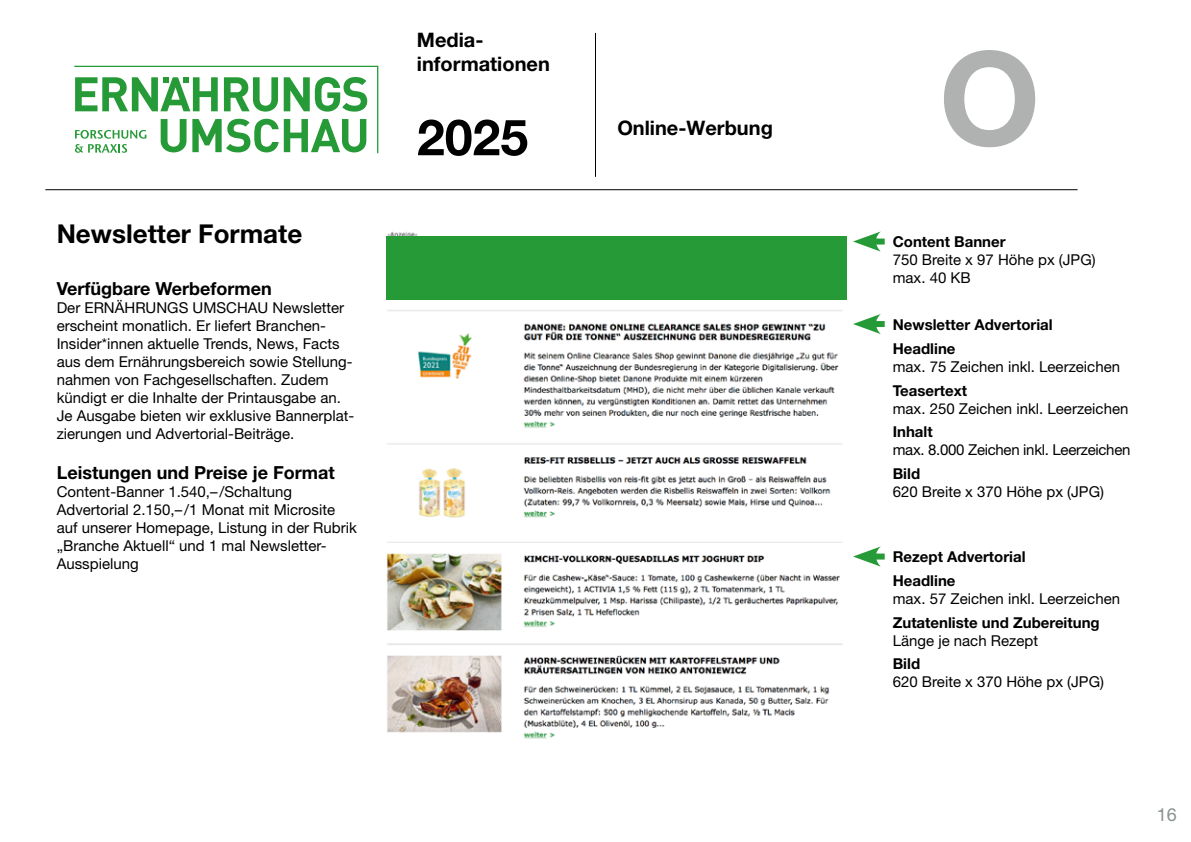
<style>
.page{position:relative;width:1191px;height:842px;background:#fff}
.page>*{position:absolute;margin:0;border:0;box-sizing:border-box;transform-origin:0 0}
.t1{font:700 130px "Helvetica Neue LT Std";color:#b0b2b2}
.t2{font:700 50px "Helvetica Neue LT Std";color:#000}
.t3{font:700 26px "Helvetica Neue LT Std";color:#000}
.t4{font:700 20px/24px "Helvetica Neue LT Std";color:#000}
.t5{font:700 18px "Helvetica Neue LT Std";color:#000}
.t6{font:18px "Helvetica Neue LT Std";color:#8a9191}
.t7{font:15px/18px "Helvetica Neue LT Std";color:#000}
.t8{font:700 15px/23.6px "Helvetica Neue LT Std";color:#000}
.t9{font:15px "Helvetica Neue LT Std";letter-spacing:-.02em;color:#000}
</style>
<div class="page">
<hr style="left:45px;top:189px;width:1032px;height:1px;background:#000">
<hr style="left:595px;top:33px;width:1px;height:144px;background:#000">
<svg style="left:74px;top:65px;width:305px;height:89px"></svg>
<img style="left:386px;top:231px;width:461px;height:508px">
<div style="left:387px;top:236px;width:460px;height:63px;background:#259a36"></div>
<div style="left:869px;top:239px;width:15px;height:6px;background:#259a36"></div>
<svg style="left:853px;top:231px;width:27px;height:21px"></svg>
<div style="left:869px;top:321px;width:15px;height:6px;background:#259a36"></div>
<svg style="left:853px;top:314px;width:27px;height:20px"></svg>
<div style="left:869px;top:553px;width:15px;height:6px;background:#259a36"></div>
<svg style="left:853px;top:546px;width:27px;height:21px"></svg>
<h3 class="t3" style="left:57px;top:217px;width:247px">Newsletter Formate</h3>
<p class="t5" style="left:57px;top:278px;width:216px">Verfügbare Werbeformen</p>
<p class="t7" style="left:57px;top:299px;width:299px">Der ERNÄHRUNGS UMSCHAU Newsletter erscheint monatlich. Er liefert Branchen-Insider*innen aktuelle Trends, News, Facts aus dem Ernährungsbereich sowie Stellung&shy;nahmen von Fachgesellschaften. Zudem kündigt er die Inhalte der Printausgabe an.<br>Je Ausgabe bieten wir exklusive Bannerplat&shy;zierungen und Advertorial-Beiträge.</p>
<p class="t5" style="left:57px;top:461px;width:280px">Leistungen und Preise je Format</p>
<p class="t7" style="left:57px;top:482px;width:302px">Content-Banner 1.540,– /Schaltung Advertorial 2.150,– /1 Monat mit Microsite auf unserer Homepage, Listung in der Rubrik „Branche Aktuell“ und 1 mal Newsletter-Ausspielung</p>
<h3 class="t4" style="left:417px;top:28px;width:134px">Media&shy;informationen</h3>
<h2 class="t2" style="left:417px;top:107px;width:113px">2025</h2>
<h3 class="t4" style="left:617px;top:116px;width:157px">Online-Werbung</h3>
<h1 class="t1" style="left:939px;top:19px;width:103px">O</h1>
<p class="t8" style="left:892px;top:230px;width:114px">Content Banner</p>
<p class="t7" style="left:892px;top:250px;width:204px">750 Breite x 97 Höhe px (JPG) max. 40 KB</p>
<p class="t8" style="left:892px;top:313px;width:161px">Newsletter Advertorial<br>Headline</p>
<p class="t7" style="left:892px;top:357px;width:229px">max. 75 Zeichen inkl. Leerzeichen</p>
<p class="t8" style="left:892px;top:378px;width:76px">Teasertext</p>
<p class="t7" style="left:892px;top:399px;width:237px">max. 250 Zeichen inkl. Leerzeichen</p>
<p class="t8" style="left:892px;top:420px;width:41px">Inhalt</p>
<p class="t9" style="left:892px;top:441px;width:239px">max. 8.000 Zeichen inkl. Leerzeichen</p>
<p class="t8" style="left:892px;top:462px;width:29px">Bild</p>
<p class="t7" style="left:892px;top:482px;width:213px">620 Breite x 370 Höhe px (JPG)</p>
<p class="t8" style="left:892px;top:545px;width:134px">Rezept Advertorial<br>Headline</p>
<p class="t7" style="left:892px;top:589px;width:229px">max. 57 Zeichen inkl. Leerzeichen</p>
<p class="t8" style="left:892px;top:610px;width:208px">Zutatenliste und Zubereitung</p>
<p class="t7" style="left:892px;top:631px;width:147px">Länge je nach Rezept</p>
<p class="t8" style="left:892px;top:652px;width:29px">Bild</p>
<p class="t7" style="left:892px;top:673px;width:213px">620 Breite x 370 Höhe px (JPG)</p>
<p class="t6" style="left:1156px;top:803px;width:22px">16</p>
</div>
